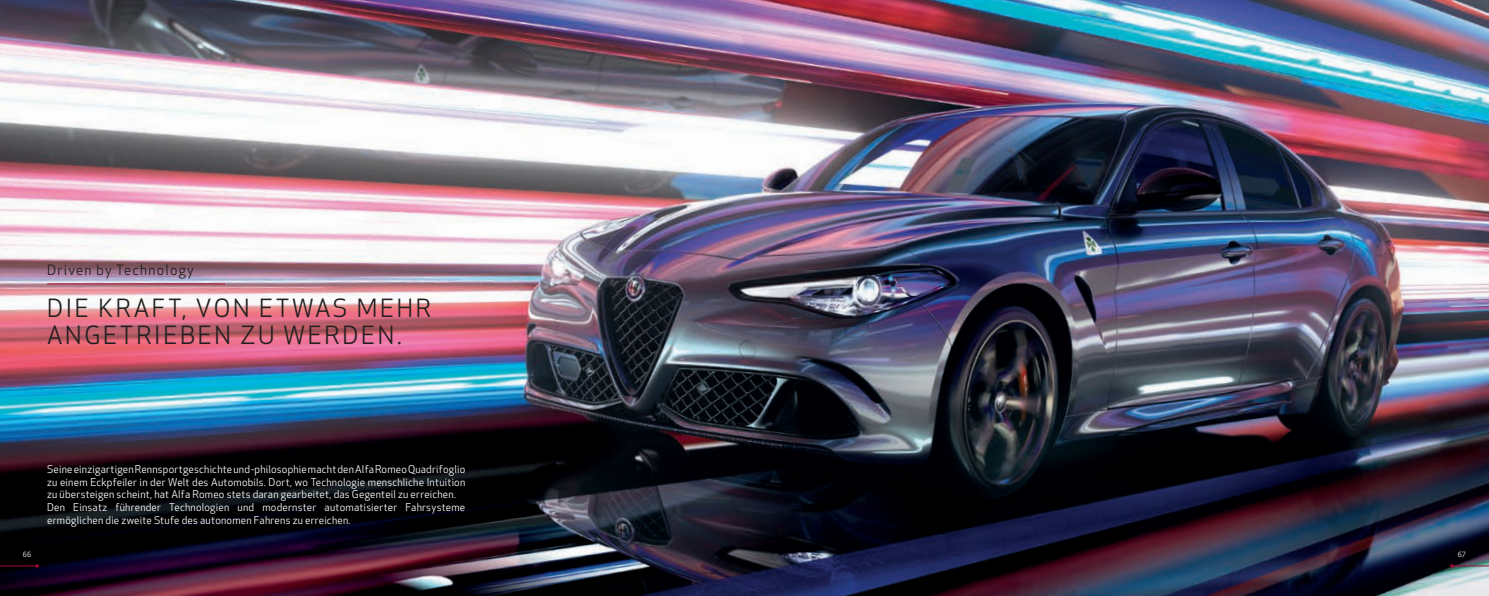
<style>
.page{position:relative;width:1489px;height:596px;background:#fff}
.page>*{position:absolute;margin:0;border:0;box-sizing:border-box;transform-origin:0 0}
.t1{font:24.5px/26.2px "Apex New";letter-spacing:.11em;color:#231f20}
.t2{font:14px "Apex New";letter-spacing:.09em;color:#231f20}
.t3{font:10.5px/12.6px "Apex New";letter-spacing:.02em;color:#fff}
.t4{font:7px "Apex New";color:#fff}
</style>
<div class="page">
<img style="left:0;top:0;width:1488px;height:595px">
<hr style="left:0;top:565px;width:37px;height:1px;background:#a30a32">
<hr style="left:1451px;top:565px;width:37px;height:1px;background:#a30a32">
<hr style="left:47px;top:283px;width:178px;height:1px;background:#a30a32">
<h2 class="t2" style="left:47px;top:262px;width:148px">Driven by Technology</h2>
<h1 class="t1" style="left:47px;top:296px;width:385px">DIE KRAFT, VON ETWAS MEHR<br>ANGETRIEBEN ZU WERDEN.</h1>
<p class="t3" style="left:47px;top:463px;width:419px">Seine einzigartigen Rennsportgeschichte und -philosophie macht den Alfa Romeo Quadrifoglio zu einem Eckpfeiler in der Welt des Automobils. Dort, wo Technologie menschliche Intuition zu übersteigen scheint, hat Alfa Romeo stets daran gearbeitet, das Gegenteil zu erreichen.<br>Den Einsatz führender Technologien und modernster automatisierter Fahrsysteme ermöglichen die zweite Stufe des autonomen Fahrens zu erreichen.</p>
<p class="t4" style="left:23px;top:550px;width:10px">66</p>
<p class="t4" style="left:1457px;top:550px;width:10px">67</p>
</div>
